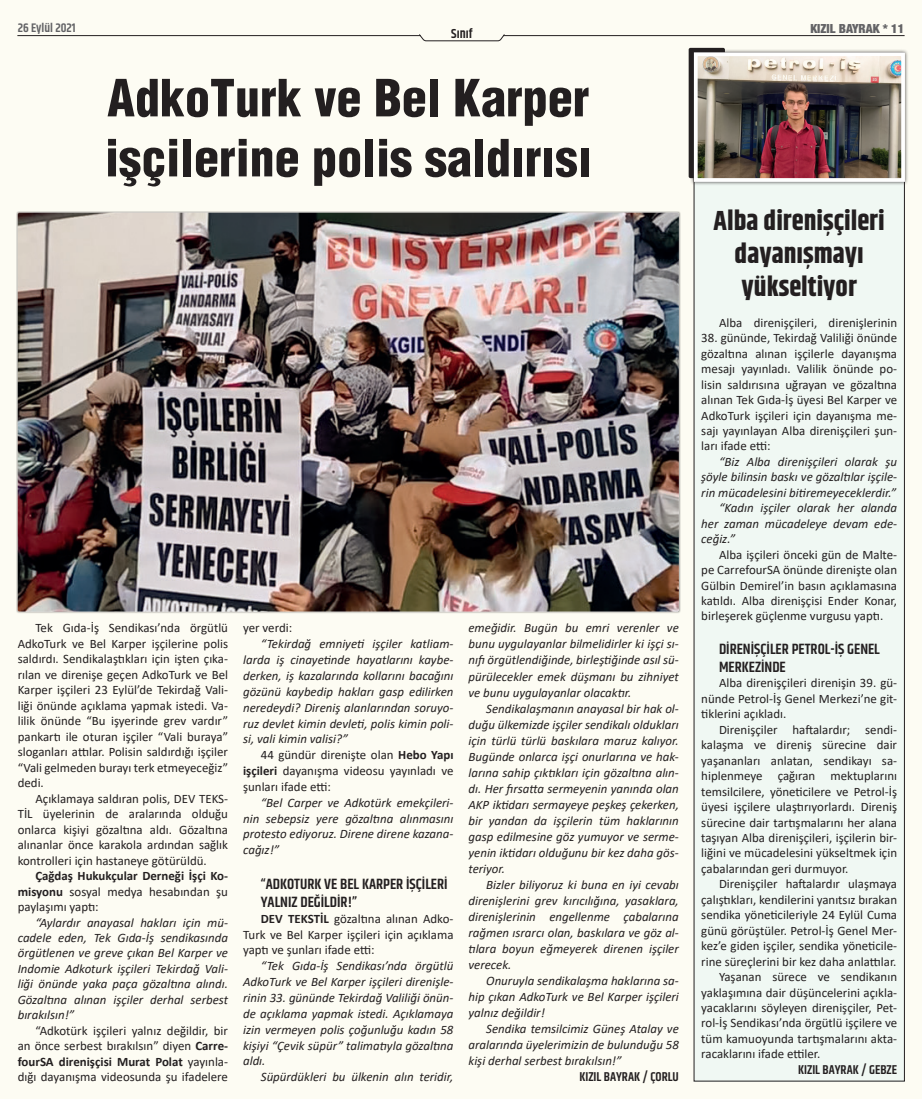
<style>
.page{position:relative;width:922px;height:1099px;background:#fff}
.page>*{position:absolute;margin:0;border:0;box-sizing:border-box;transform-origin:0 0}
.ana_başlık{font:900 condensed 50px/60px "Helvetica";color:#231f20}
.başlık-2{font:700 27.5px/33px "Khand";color:#231f20;text-align:center}
.ara_başlık{font:600 15px/18.4px "Khand";color:#231f20}
.t1{font:600 13.12px "Khand";color:#231f20}
.Normal__Web{font:12.88px/15.5px "Calibri";color:#231f20;text-align:justify}
.Normal__Web-2{font:italic 12.88px/16px "Calibri";color:#231f20;text-align:justify}
.alt_imza{font:600 12.88px "Khand";color:#231f20}
.t2{font:900 condensed 12.5px "Helvetica Neue";color:#636366}
.t3{font:600 12.5px "Khand";color:#636366}
.s1{font-weight:700}
</style>
<div class="page">
<div style="left:0;top:0;width:921px;height:1098px;background:#fdfcf3"></div>
<hr style="left:18px;top:35px;width:402px;height:1px;background:#231f20">
<hr style="left:503px;top:35px;width:400px;height:1px;background:#231f20">
<svg style="left:419px;top:34px;width:85px;height:7px"></svg>
<img style="left:18px;top:213px;width:660px;height:398px">
<div style="left:693px;top:53px;width:211px;height:1028px;background:#f0f8f3"></div>
<div style="left:688px;top:48px;width:36px;height:130px;background:#b3b1ab;border-radius:2px"></div>
<div style="left:689px;top:48px;width:219px;height:138px;background:#231f20;opacity:.75"></div>
<img style="left:698px;top:57px;width:201px;height:120px">
<div style="left:693px;top:52px;width:211px;height:130px;border:4px solid #fff"></div>
<p class="t3" style="left:18px;top:20px;width:59px">26 Eylül 2021</p>
<p class="t2" style="left:810px;top:20px;width:95px">KIZIL BAYRAK * 11</p>
<p class="t1" style="left:451px;top:24px;width:23px">Sınıf</p>
<p class="ana_başlık" style="left:105px;top:67px;width:488px">AdkoTurk ve Bel Karper işçilerine polis saldırısı</p>
<p class="Normal__Web" style="left:18px;top:620px;width:212px;text-indent:18px">Tek Gıda-İş Sendikası’nda örgütlü AdkoTurk ve Bel Karper işçilerine polis saldırdı. Sendikalaştıkları için işten çıka&shy;rılan ve direnişe geçen AdkoTurk ve Bel Karper işçileri 23 Eylül’de Tekirdağ Vali&shy;liği önünde açıklama yapmak istedi. Va&shy;lilik önünde “Bu işyerinde grev vardır” pankartı ile oturan işçiler “Vali buraya” sloganları attılar. Polisin saldırdığı işçiler “Vali gelmeden burayı terk etmeyeceğiz” dedi.</p>
<p class="Normal__Web" style="left:18px;top:790px;width:212px;text-indent:18px">Açıklamaya saldıran polis, DEV TEKS-TİL üyelerinin de aralarında olduğu onlarca kişiyi gözaltına aldı. Gözaltına alınanlar önce karakola ardından sağlık kontrolleri için hastaneye götürüldü.</p>
<p class="Normal__Web" style="left:18px;top:867px;width:212px;text-indent:18px"><span class="s1">Çağdaş Hukukçular Derneği İşçi Ko&shy;misyonu</span> sosyal medya hesabından şu paylaşımı yaptı:</p>
<p class="Normal__Web-2" style="left:18px;top:913px;width:212px;line-height:15.5px;text-indent:18px">“Aylardır anayasal hakları için mü&shy;cadele eden, Tek Gıda-İş sendikasında örgütlenen ve greve çıkan Bel Karper ve Indomie Adkoturk işçileri Tekirdağ Vali&shy;liği önünde yaka paça gözaltına alındı.<br>Gözaltına alınan işçiler derhal serbest bırakılsın!”</p>
<p class="Normal__Web" style="left:18px;top:1022px;width:212px;text-indent:18px">“Adkotürk işçileri yalnız değildir, bir an önce serbest bırakılsın” diyen <span class="s1">Carre&shy;fourSA direnişçisi Murat Polat</span> yayınla&shy;dığı dayanışma videosunda şu ifadelere</p>
<p class="Normal__Web" style="left:243px;top:620px;width:51px">yer verdi:</p>
<p class="Normal__Web-2" style="left:243px;top:635px;width:212px;text-indent:18px">“Tekirdağ emniyeti işçiler katliam&shy;larda iş cinayetinde hayatlarını kaybe&shy;derken, iş kazalarında kollarını bacağını gözünü kaybedip hakları gasp edilirken neredeydi? Direniş alanlarından soruyo&shy;ruz devlet kimin devleti, polis kimin poli&shy;si, vali kimin valisi?”</p>
<p class="Normal__Web" style="left:243px;top:746px;width:212px;line-height:15.9px;text-indent:18px">44 gündür direnişte olan <span class="s1">Hebo Yapı işçileri</span> dayanışma videosu yayınladı ve şunları ifade etti:</p>
<p class="Normal__Web-2" style="left:243px;top:794px;width:212px;text-indent:18px">“Bel Carper ve Adkotürk emekçileri&shy;nin sebepsiz yere gözaltına alınmasını protesto ediyoruz. Direne direne kazana&shy;cağız!”</p>
<p class="ara_başlık" style="left:261px;top:875px;width:188px">“ADKOTURK VE BEL KARPER IŞÇILERI<br>YALNIZ DEĞILDIR!”</p>
<p class="Normal__Web" style="left:243px;top:910px;width:212px;line-height:15.9px;text-indent:18px"><span class="s1">DEV TEKSTİL</span> gözaltına alınan Adko-Turk ve Bel Karper işçileri için açıklama yaptı ve şunları ifade etti:</p>
<p class="Normal__Web-2" style="left:243px;top:957px;width:212px;text-indent:18px">“Tek Gıda-İş Sendikası’nda örgütlü AdkoTurk ve Bel Karper işçileri direnişle&shy;rinin 33. gününde Tekirdağ Valiliği önün&shy;de açıklama yapmak istedi. Açıklamaya izin vermeyen polis çoğunluğu kadın 58 kişiyi “Çevik süpür” talimatıyla gözaltına aldı.</p>
<p class="Normal__Web-2" style="left:261px;top:1068px;width:194px">Süpürdükleri bu ülkenin alın teridir,</p>
<p class="Normal__Web-2" style="left:468px;top:619px;width:212px">emeğidir. Bugün bu emri verenler ve bunu uygulayanlar bilmelidirler ki işçi sı&shy;nıfı örgütlendiğinde, birleştiğinde asıl sü&shy;pürülecekler emek düşmanı bu zihniyet ve bunu uygulayanlar olacaktır.</p>
<p class="Normal__Web-2" style="left:468px;top:699px;width:212px;text-indent:18px">Sendikalaşmanın anayasal bir hak ol&shy;duğu ülkemizde işçiler sendikalı oldukları için türlü türlü baskılara maruz kalıyor.<br>Bugünde onlarca işçi onurlarına ve hak&shy;larına sahip çıktıkları için gözaltına alın&shy;dı. Her fırsatta sermeyenin yanında olan AKP iktidarı sermayeye peşkeş çekerken, bir yandan da işçilerin tüm haklarının gasp edilmesine göz yumuyor ve serme&shy;yenin iktidarı olduğunu bir kez daha gös&shy;teriyor.</p>
<p class="Normal__Web-2" style="left:468px;top:876px;width:212px;text-indent:18px">Bizler biliyoruz ki buna en iyi cevabı direnişlerini grev kırıcılığına, yasaklara, direnişlerinin engellenme çabalarına rağmen ısrarcı olan, baskılara ve göz al&shy;tılara boyun eğmeyerek direnen işçiler verecek.</p>
<p class="Normal__Web-2" style="left:468px;top:972px;width:212px;text-indent:18px">Onuruyla sendikalaşma haklarına sa&shy;hip çıkan AdkoTurk ve Bel Karper işçileri yalnız değildir!</p>
<p class="Normal__Web-2" style="left:468px;top:1020px;width:212px;text-indent:18px">Sendika temsilcimiz Güneş Atalay ve aralarında üyelerimizin de bulunduğu 58 kişi derhal serbest bırakılsın!”</p>
<p class="alt_imza" style="left:579px;top:1068px;width:101px">KIZIL BAYRAK / ÇORLU</p>
<p class="başlık-2" style="left:713px;top:205px;width:172px">Alba direnişçileri dayanışmayı yükseltiyor</p>
<p class="Normal__Web" style="left:718px;top:314px;width:179px">Alba direnişçileri, direnişlerinin</p>
<p class="Normal__Web" style="left:701px;top:330px;width:197px">38. gününde, Tekirdağ Valiliği önünde gözaltına alınan işçilerle dayanışma mesajı yayınladı. Valilik önünde po&shy;lisin saldırısına uğrayan ve gözaltına alınan Tek Gıda-İş üyesi Bel Karper ve AdkoTurk işçileri için dayanışma me&shy;sajı yayınlayan Alba direnişçileri şun&shy;ları ifade etti:</p>
<p class="Normal__Web-2" style="left:701px;top:453px;width:197px;line-height:15.5px;text-indent:18px">“Biz Alba direnişçileri olarak şu şöyle bilinsin baskı ve gözaltılar işçile&shy;rin mücadelesini bitiremeyeceklerdir.”</p>
<p class="Normal__Web-2" style="left:701px;top:499px;width:197px;line-height:15.5px;text-indent:18px">“Kadın işçiler olarak her alanda her zaman mücadeleye devam ede&shy;ceğiz.”</p>
<p class="Normal__Web" style="left:701px;top:546px;width:197px;text-indent:18px">Alba işçileri önceki gün de Malte&shy;pe CarrefourSA önünde direnişte olan Gülbin Demirel’in basın açıklamasına katıldı. Alba direnişçisi Ender Konar, birleşerek güçlenme vurgusu yaptı.</p>
<p class="ara_başlık" style="left:718px;top:640px;width:162px;line-height:18px">DIRENIŞÇILER PETROL-İŞ GENEL<br>MERKEZINDE</p>
<p class="Normal__Web" style="left:701px;top:675px;width:197px;text-indent:18px">Alba direnişçileri direnişin 39. gü&shy;nünde Petrol-İş Genel Merkezi’ne git&shy;tiklerini açıkladı.</p>
<p class="Normal__Web" style="left:701px;top:721px;width:197px;text-indent:18px">Direnişçiler haftalardır; sendi&shy;kalaşma ve direniş sürecine dair yaşananları anlatan, sendikayı sa&shy;hiplenmeye çağıran mektuplarını temsilcilere, yöneticilere ve Petrol-İş üyesi işçilere ulaştırıyorlardı. Direniş sürecine dair tartışmalarını her alana taşıyan Alba direnişçileri, işçilerin bir&shy;liğini ve mücadelesini yükseltmek için çabalarından geri durmuyor.</p>
<p class="Normal__Web" style="left:701px;top:876px;width:197px;text-indent:18px">Direnişçiler haftalardır ulaşmaya çalıştıkları, kendilerini yanıtsız bırakan sendika yöneticileriyle 24 Eylül Cuma günü görüştüler. Petrol-İş Genel Mer&shy;kez’e giden işçiler, sendika yöneticile&shy;rine süreçlerini bir kez daha anlattılar.</p>
<p class="Normal__Web" style="left:701px;top:968px;width:197px;text-indent:18px">Yaşanan sürece ve sendikanın yaklaşımına dair düşüncelerini açıkla&shy;yacaklarını söyleyen direnişçiler, Pet&shy;rol-İş Sendikası’nda örgütlü işçilere ve tüm kamuoyunda tartışmalarını akta&shy;racaklarını ifade ettiler.</p>
<p class="alt_imza" style="left:797px;top:1060px;width:100px">KIZIL BAYRAK / GEBZE</p>
</div>
